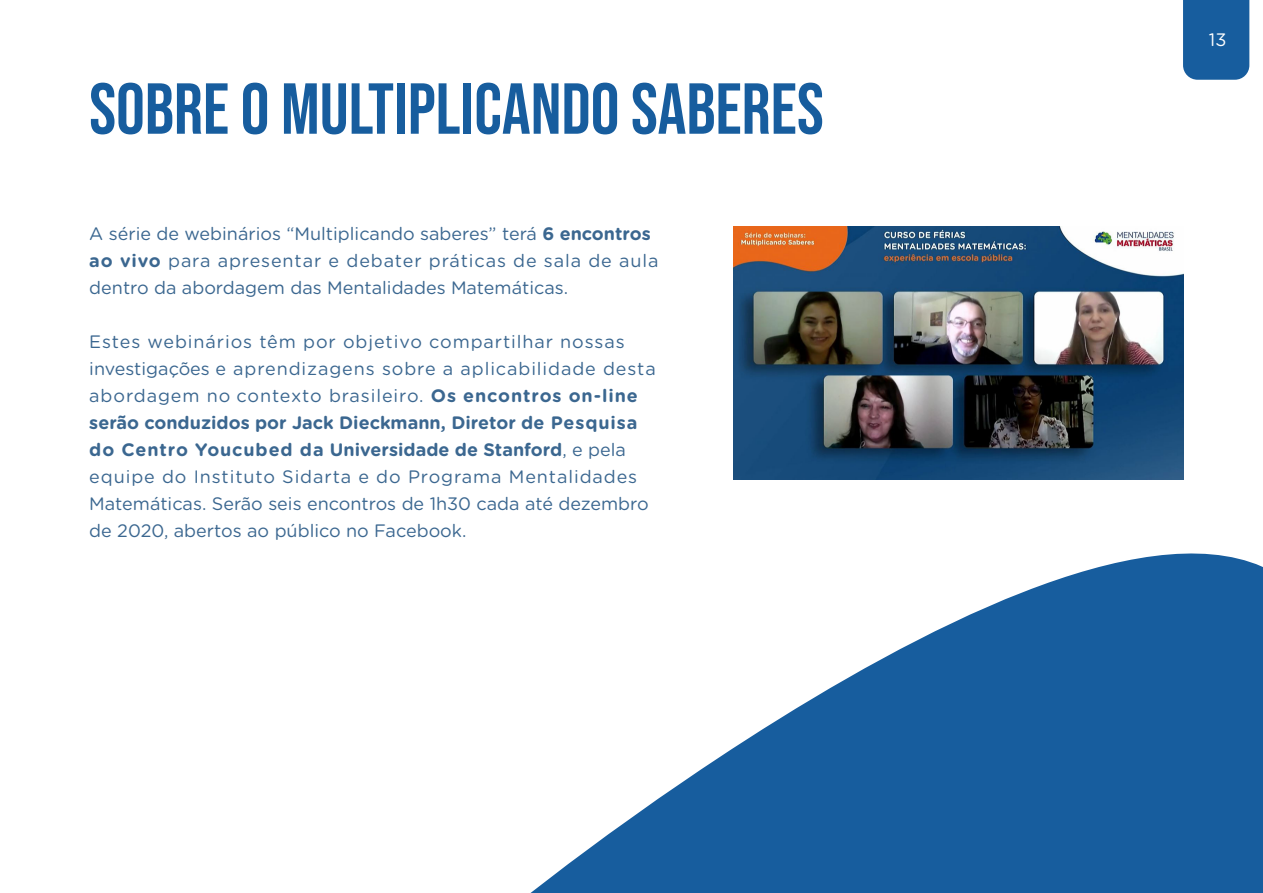
<style>
.page{position:relative;width:1263px;height:893px;background:#fff}
.page>*{position:absolute;margin:0;border:0;box-sizing:border-box;transform-origin:0 0}
.link_laranja{font:72px "Bebas Neue";color:#175d9e}
.texto_corrido{font:18px/27px "Gotham Rounded";letter-spacing:.05em;color:#3b6790}
.texto_corrido-2{font:18px/27px "Gotham Rounded";color:#3b6790}
.t1{font:18px "Gotham Rounded";color:#fff}
.s1{font-weight:700}
</style>
<div class="page">
<svg style="left:530px;top:345px;width:733px;height:548px"></svg>
<div style="left:1183px;top:0;width:66px;height:80px;background:#175d9e"></div>
<img style="left:733px;top:227px;width:450px;height:252px">
<p class="link_laranja" style="left:89px;top:68px;width:736px">SOBRE O MULTIPLICANDO SABERES</p>
<p class="texto_corrido-2" style="left:89px;top:219px;width:571px">A série de webinários “Multiplicando saberes” terá <span class="s1">6 encontros ao vivo</span> para apresentar e debater práticas de sala de aula</p>
<p class="texto_corrido-2" style="left:89px;top:273px;width:480px">dentro da abordagem das Mentalidades Matemáticas.</p>
<p class="texto_corrido" style="left:89px;top:327px;width:568px">Estes webinários têm por objetivo compartilhar nossas investigações e aprendizagens sobre a aplicabilidade desta abordagem no contexto brasileiro. <span class="s1">Os encontros on-line serão conduzidos por Jack Dieckmann, Diretor de Pesquisa do Centro Youcubed da Universidade de Stanford</span>, e pela equipe do Instituto Sidarta e do Programa Mentalidades Matemáticas. Serão seis encontros de 1h30 cada até dezembro de 2020, abertos ao público no Facebook.</p>
<p class="t1" style="left:1209px;top:27px;width:19px">13</p>
</div>
